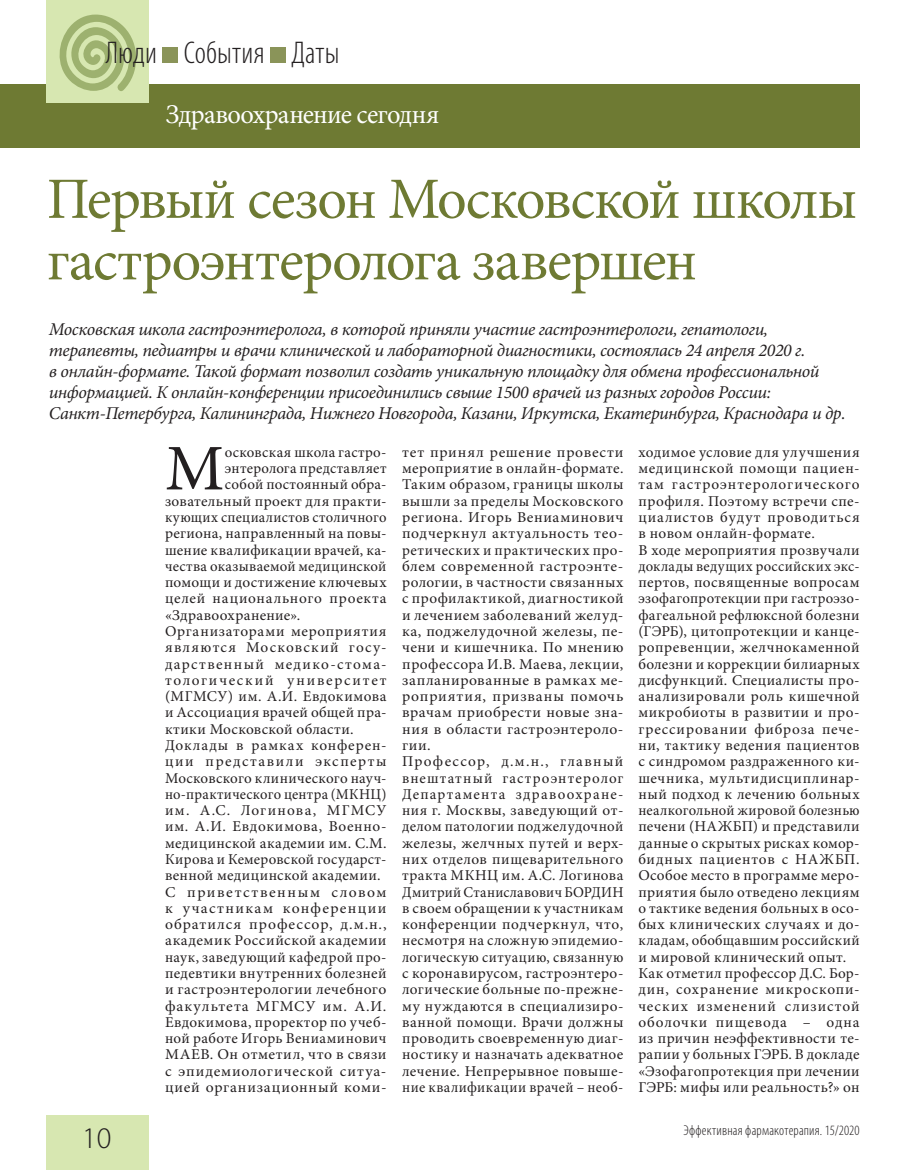
<style>
.page{position:relative;width:915px;height:1170px;background:#fff}
.page>*{position:absolute;margin:0;border:0;box-sizing:border-box;transform-origin:0 0}
.t1{font:65.1px "Minion Pro";color:#231f20}
.t2{font:58.5px/61.5px "Minion Pro";letter-spacing:-.025em;color:#6e7a33}
.t3{font:300 condensed 31.5px "Myriad Pro";letter-spacing:.005em;color:#231f20}
.t4{font:300 30px "Myriad Pro";color:#231f20}
.t5{font:27px "Minion Pro";letter-spacing:-.025em;color:#fff}
.t6{font:italic 18px/21px "Minion Pro";letter-spacing:-.02em;color:#231f20}
.t7{font:15px/16.2px "Minion Pro";letter-spacing:.035em;color:#231f20}
.t8{font:15px/16.2px "Minion Pro";letter-spacing:.035em;color:#231f20;scale:1.04 1}
.t9{font:15px "Minion Pro";letter-spacing:.015em;color:#231f20}
.t10{font:15px "Minion Pro";letter-spacing:.065em;color:#231f20;scale:1.04 1}
.t11{font:15px "Minion Pro";letter-spacing:.06em;color:#231f20;scale:1.04 1}
.t12{font:15px "Minion Pro";letter-spacing:.09em;color:#231f20}
.t13{font:15px "Minion Pro";letter-spacing:.085em;color:#231f20}
.t14{font:15px "Minion Pro";letter-spacing:.115em;color:#231f20}
.t15{font:15px "Minion Pro";letter-spacing:.06em;color:#231f20}
.t16{font:15px "Minion Pro";letter-spacing:.105em;color:#231f20}
.t17{font:15px "Minion Pro";letter-spacing:.085em;color:#231f20;scale:1.04 1}
.t18{font:15px "Minion Pro";letter-spacing:.08em;color:#231f20}
.t19{font:15px "Minion Pro";letter-spacing:.1em;color:#231f20;scale:1.04 1}
.t20{font:300 condensed 14.25px "Myriad Pro";letter-spacing:.015em;color:#231f20}
</style>
<div class="page">
<div style="left:47px;top:1114px;width:102px;height:55px;background:#d7e7b1"></div>
<div style="left:0;top:84px;width:859px;height:63px;background:#6e7a33"></div>
<div style="left:47px;top:0;width:102px;height:102px;background:#d7e7b1"></div>
<svg style="left:59px;top:15px;width:78px;height:76px"></svg>
<div style="left:162px;top:47px;width:16px;height:16px;background:#8a9459"></div>
<div style="left:270px;top:47px;width:16px;height:16px;background:#8a9459"></div>
<h3 class="t3" style="left:106px;top:34px;width:235px">Люди События Даты</h3>
<h3 class="t5" style="left:166px;top:96px;width:275px">Здравоохранение сегодня</h3>
<h2 class="t2" style="left:47px;top:169px;width:811px">Первый сезон Московской школы гастроэнтеролога завершен</h2>
<p class="t6" style="left:49px;top:319px;width:797px">Московская школа гастроэнтеролога, в которой приняли участие гастроэнтерологи, гепатологи, терапевты, педиатры и врачи клинической и лабораторной диагностики, состоялась 24 апреля 2020 г.<br>в онлайн-формате. Такой формат позволил создать уникальную площадку для обмена профессиональной информацией. К онлайн-конференции присоединились свыше 1500 врачей из разных городов России:<br>Санкт-Петербурга, Калининграда, Нижнего Новгорода, Казани, Иркутска, Екатеринбурга, Краснодара и др.</p>
<h1 class="t1" style="left:165px;top:425px;width:61px">М</h1>
<p class="t7" style="left:225px;top:444px;width:163px">осковская школа гастро-</p>
<p class="t8" style="left:402px;top:444px;width:214px">тет принял решение провести мероприятие в онлайн-формате.<br>Таким образом, границы школы вышли за пределы Московского региона. Игорь Вениаминович подчеркнул актуальность тео&shy;ретических и практических про&shy;блем современной гастроэнте&shy;рологии, в частности связанных с профилактикой, диагностикой и лечением заболеваний желуд&shy;ка, поджелудочной железы, пе&shy;чени и кишечника. По мнению профессора И.В. Маева, лекции, запланированные в рамках ме&shy;роприятия, призваны помочь врачам приобрести новые зна&shy;ния в области гастроэнтероло&shy;гии.<br>Профессор, д.м.н., главный вне штатный гастроэнтеролог<br>Де партамента здравоохране&shy;ния г. Москвы, заведующий от&shy;делом патологии поджелудочной железы, желчных путей и верх&shy;них отделов пищеварительного тракта МКНЦ им. А.С. Логинова<br>Дмитрий Станиславович БОРДИН в своем обращении к участникам конференции подчеркнул, что, несмотря на сложную эпидемио&shy;логическую ситуацию, связанную с коронавирусом, гастроэнтеро&shy;логические больные по-прежне&shy;му нуждаются в специализиро&shy;ванной помощи. Врачи должны проводить своевременную диаг&shy;ностику и назначать адекватное лечение. Непрерывное повыше&shy;ние квалификации врачей – необ-</p>
<p class="t7" style="left:638px;top:444px;width:223px">ходимое условие для улучшения медицинской помощи пациен&shy;там гастроэнтерологического профиля. Поэтому встречи спе&shy;циалистов будут проводиться в новом онлайн-формате.<br>В ходе мероприятия прозвучали доклады ведущих российских экс&shy;пертов, посвященные вопросам эзофагопротекции при гастроэзо&shy;фагеальной рефлюксной болезни (ГЭРБ), цитопротекции и канце&shy;ропревенции, желчнокаменной болезни и коррекции билиарных дисфункций. Специалисты про&shy;анализировали роль кишечной микробиоты в развитии и про&shy;грессировании фиброза пече&shy;ни, тактику ведения пациентов с синдромом раздраженного ки&shy;шечника, мультидисциплинар&shy;ный подход к лечению больных неалкогольной жировой болезнью печени (НАЖБП) и представили данные о скрытых рисках комор&shy;бидных пациентов с НАЖБП.<br>Особое место в программе меро&shy;приятия было отведено лекциям о тактике ведения больных в осо&shy;бых клинических случаях и до&shy;кладам, обобщавшим российский и мировой клинический опыт.<br>Как отметил профессор Д.С. Бор&shy;дин, сохранение микроскопи&shy;ческих изменений слизистой оболочки пищевода – одна из причин неэффективности те&shy;рапии у больных ГЭРБ. В докладе «Эзофагопротекция при лечении<br>ГЭРБ: мифы или реальность?» он</p>
<p class="t7" style="left:225px;top:460px;width:163px">энтеролога представляет</p>
<p class="t7" style="left:225px;top:476px;width:163px">собой постоянный обра-</p>
<p class="t7" style="left:165px;top:493px;width:223px">зовательный проект для практи-</p>
<p class="t7" style="left:165px;top:509px;width:223px">кующих специалистов столичного</p>
<p class="t9" style="left:165px;top:523px;width:223px">региона, направленный на повы-</p>
<p class="t7" style="left:165px;top:541px;width:223px">шение квалификации врачей, ка-</p>
<p class="t7" style="left:165px;top:558px;width:223px">чества оказываемой медицинской</p>
<p class="t9" style="left:165px;top:572px;width:223px">помощи и достижение ключевых</p>
<p class="t7" style="left:165px;top:590px;width:223px">целей национального проекта</p>
<p class="t7" style="left:165px;top:607px;width:137px">«Здравоохранение».</p>
<p class="t7" style="left:165px;top:623px;width:223px">Организаторами мероприятия</p>
<p class="t13" style="left:165px;top:637px;width:223px">являются Московский госу-</p>
<p class="t12" style="left:165px;top:653px;width:223px">дарственный медико-стома-</p>
<p class="t14" style="left:165px;top:670px;width:223px">тологический университет</p>
<p class="t7" style="left:165px;top:688px;width:223px">(МГМСУ) им. А.И. Евдокимова</p>
<p class="t9" style="left:165px;top:702px;width:223px">и Ассоциация врачей общей пра-</p>
<p class="t7" style="left:165px;top:720px;width:190px">ктики Московской области.</p>
<p class="t15" style="left:165px;top:735px;width:223px">Доклады в рамках конферен-</p>
<p class="t16" style="left:165px;top:751px;width:223px">ции представили эксперты</p>
<p class="t7" style="left:165px;top:769px;width:223px">Московского клинического науч-</p>
<p class="t7" style="left:165px;top:786px;width:223px">но-практического центра (МКНЦ)</p>
<p class="t18" style="left:165px;top:800px;width:223px">им. А.С. Логинова, МГМСУ</p>
<p class="t7" style="left:165px;top:818px;width:223px">им. А.И. Евдокимова, Военно-</p>
<p class="t7" style="left:165px;top:834px;width:223px">медицинской академии им. С.М.</p>
<p class="t7" style="left:165px;top:851px;width:223px">Кирова и Кемеровской государст-</p>
<p class="t7" style="left:165px;top:867px;width:217px">венной медицинской академии.</p>
<p class="t19" style="left:165px;top:881px;width:214px">С приветственным словом</p>
<p class="t17" style="left:165px;top:897px;width:214px">к участникам конференции</p>
<p class="t10" style="left:165px;top:914px;width:214px">обратился профессор, д.м.н.,</p>
<p class="t8" style="left:165px;top:932px;width:214px">академик Российской академии</p>
<p class="t7" style="left:165px;top:948px;width:223px">наук, заведующий кафедрой про-</p>
<p class="t7" style="left:165px;top:965px;width:223px">педевтики внутренних болезней</p>
<p class="t8" style="left:165px;top:981px;width:214px">и гастроэнтерологии лечебного</p>
<p class="t10" style="left:165px;top:995px;width:214px">факультета МГМСУ им. А.И.</p>
<p class="t7" style="left:165px;top:1013px;width:223px">Евдокимова, проректор по учеб-</p>
<p class="t7" style="left:165px;top:1030px;width:223px">ной работе Игорь Вениаминович</p>
<p class="t8" style="left:165px;top:1046px;width:214px">МАЕВ. Он отметил, что в связи</p>
<p class="t11" style="left:165px;top:1060px;width:214px">с эпидемиологической ситуа-</p>
<p class="t8" style="left:165px;top:1078px;width:214px">цией организационный коми-</p>
<h3 class="t4" style="left:82px;top:1119px;width:31px">10</h3>
<p class="t20" style="left:683px;top:1121px;width:178px">Эффективная фармакотерапия. 15/2020</p>
</div>
